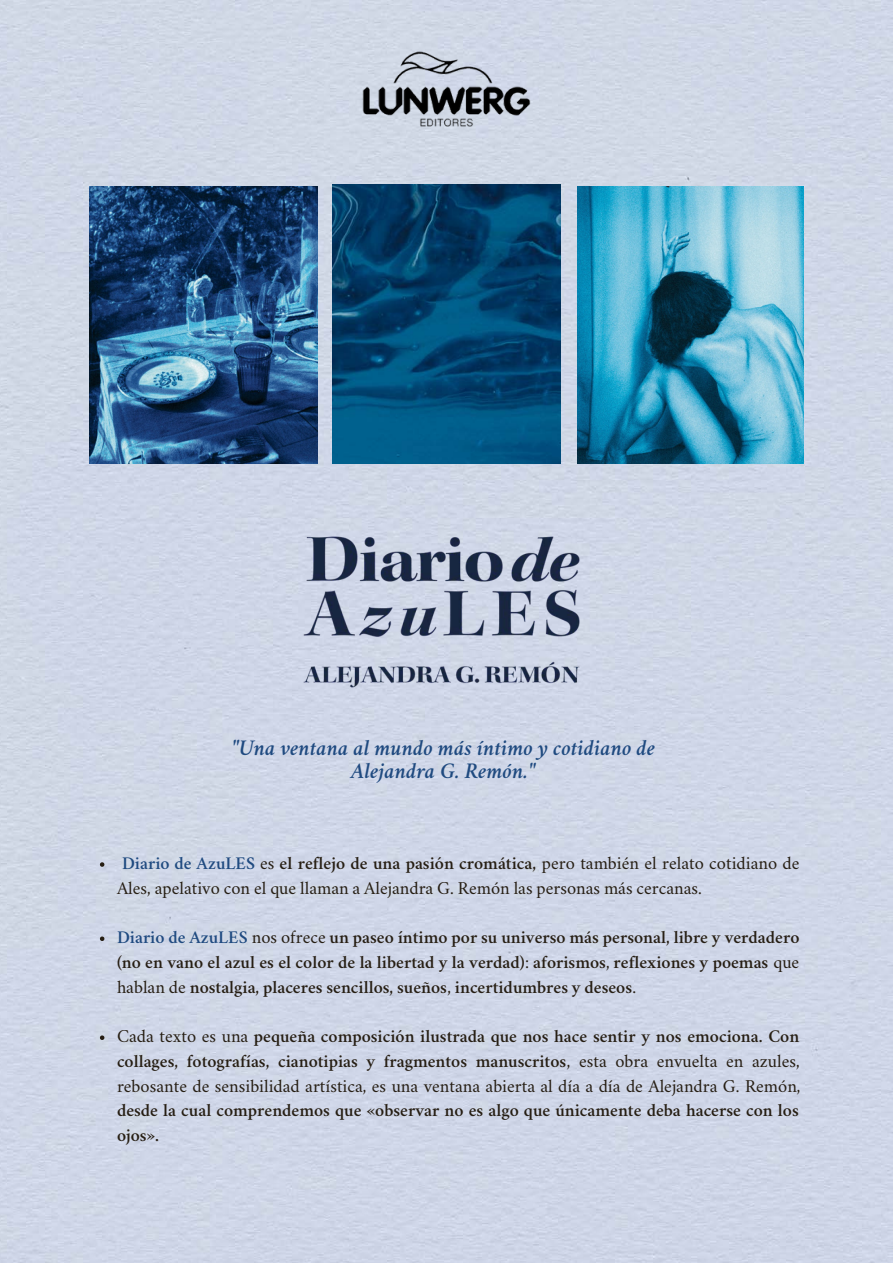
<style>
.page{position:relative;width:893px;height:1264px;background:#fff}
.page>*{position:absolute;margin:0;border:0;box-sizing:border-box;transform-origin:0 0}
.t1{font:italic 600 22.5px/22.5px "Crimson";color:#1f4a80;text-align:center}
.t2{font:18px/24.8px "Crimson";color:#261e13}
.t3{font:600 18px/24.8px "Crimson";color:#261e13;text-align:justify}
.s1{font-weight:600;color:#1f4a80}
.s2{font-weight:600}
.s3{color:#1f4a80}
.s4{font-weight:400}
</style>
<div class="page">
<div style="left:0;top:0;width:892px;height:1262px;background:#cfd7e7"></div>
<img style="left:348px;top:40px;width:196px;height:98px">
<img style="left:332px;top:184px;width:228px;height:279px">
<img style="left:89px;top:187px;width:228px;height:276px">
<img style="left:577px;top:187px;width:226px;height:276px">
<img style="left:233px;top:501px;width:426px;height:220px">
<svg style="left:100px;top:862px;width:4px;height:4px"></svg>
<svg style="left:100px;top:936px;width:4px;height:5px"></svg>
<svg style="left:100px;top:1035px;width:4px;height:4px"></svg>
<p class="t1" style="left:231px;top:738px;width:425px">"Una ventana al mundo más íntimo y cotidiano de<br>Alejandra G. Remón."</p>
<p class="t2" style="left:117px;top:852px;width:684px"><span class="s1">Diario de AzuLES</span> es <span class="s2">el reflejo de una pasión cromática,</span> pero también el relato cotidiano de<br>Ales, apelativo con el que llaman a Alejandra G. Remón las personas más cercanas.</p>
<p class="t3" style="left:117px;top:927px;width:684px"><span class="s3">Diario de AzuLES</span> <span class="s4">nos ofrece</span> un paseo íntimo por su universo más personal, libre y verdadero (no en vano el azul es el color de la libertad y la verdad)<span class="s4">:</span> aforismos<span class="s4">,</span> reflexiones y poemas <span class="s4">que hablan de</span> nostalgia, placeres sencillos, sueños<span class="s4">,</span> incertidumbres y deseos<span class="s4">.</span></p>
<p class="t2" style="left:117px;top:1025px;width:685px;text-align:justify">Cada texto es una <span class="s2">pequeña composición ilustrada que nos hace sentir y nos emociona. Con collages, fotografías, cianotipias y fragmentos manuscritos</span>, esta obra envuelta en azules, rebosante de sensibilidad artística, es una ventana abierta al día a día de Alejandra G. Remón,</p>
<p class="t3" style="left:117px;top:1100px;width:683px">desde la cual comprendemos que «observar no es algo que únicamente deba hacerse con los ojos».</p>
</div>
